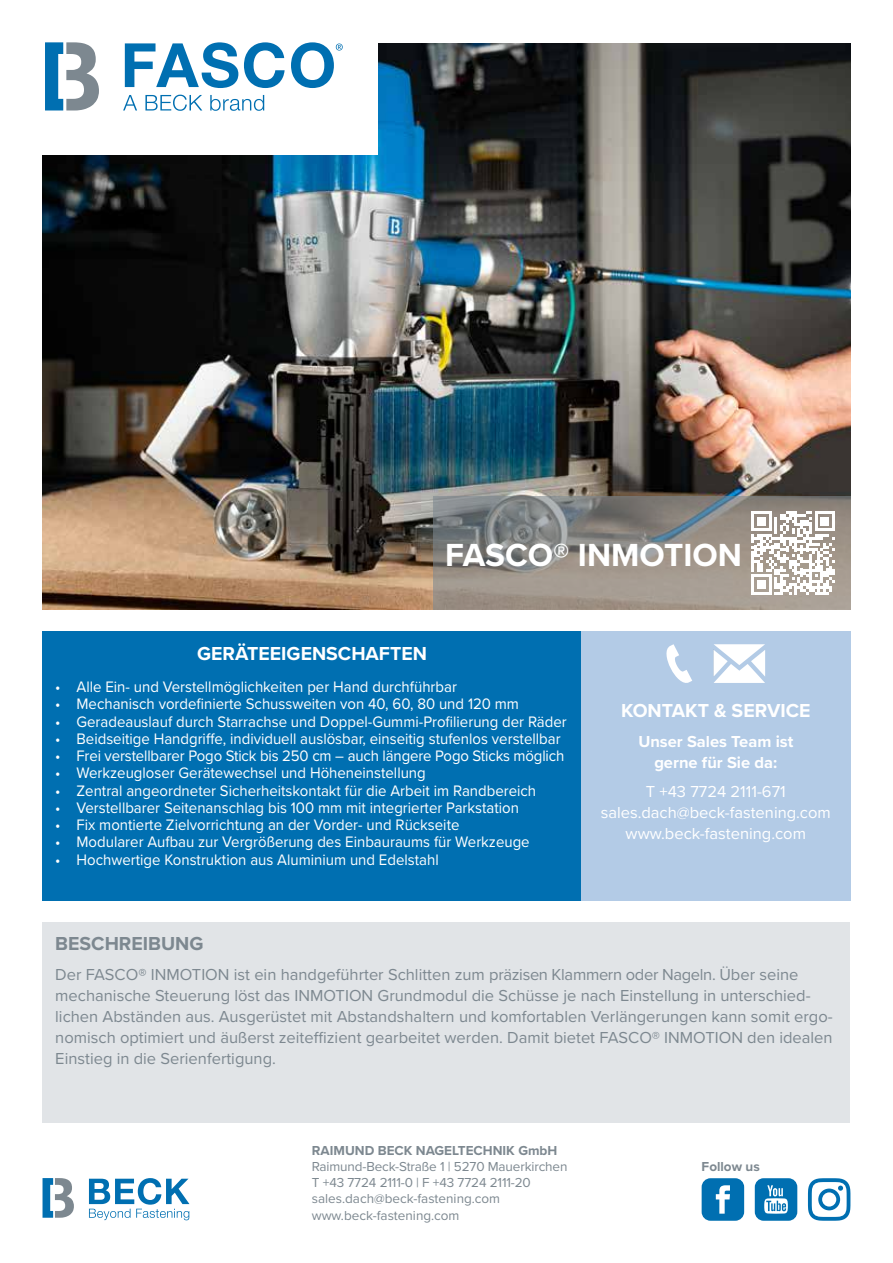
<style>
.page{position:relative;width:893px;height:1263px;background:#fff}
.page>*{position:absolute;margin:0;border:0;box-sizing:border-box;transform-origin:0 0}
.t1{font:700 33.15px "Proxima Nova";color:#fff}
.t2{font:700 19.5px "Proxima Nova";color:#fff}
.t3{font:700 19.5px "Proxima Nova";color:#7d8890}
.t4{font:16.5px/21px "Proxima Nova";color:#7d8890}
.t5{font:16.5px/21px "Proxima Nova";color:#fff;text-align:center}
.t6{font:700 16.5px/21px "Proxima Nova";color:#fff;text-align:center}
.t7{font:15.75px "Proxima Nova";color:#fff;scale:.95 1}
.t8{font:13.5px/16.2px "Proxima Nova";letter-spacing:-.01em;color:#7d8890}
.t9{font:700 13.5px "Proxima Nova";color:#7d8890}
.s1{font-family:"Proxima Nova Extrabld";font-weight:400}
.s2{font-family:"Proxima Nova Extrabld"}
</style>
<div class="page">
<img style="left:43px;top:43px;width:807px;height:567px">
<svg style="left:89px;top:1178px;width:100px;height:42px"></svg>
<svg style="left:43px;top:1178px;width:31px;height:40px"></svg>
<svg style="left:432px;top:496px;width:418px;height:114px"></svg>
<svg style="left:751px;top:511px;width:84px;height:83px"></svg>
<div style="left:0;top:0;width:378px;height:154px;background:#fff"></div>
<svg style="left:123px;top:95px;width:14px;height:15px"></svg>
<svg style="left:145px;top:95px;width:57px;height:16px"></svg>
<svg style="left:210px;top:95px;width:54px;height:16px"></svg>
<svg style="left:125px;top:42px;width:113px;height:46px"></svg>
<svg style="left:244px;top:42px;width:41px;height:46px"></svg>
<svg style="left:291px;top:42px;width:52px;height:46px"></svg>
<svg style="left:45px;top:42px;width:54px;height:68px"></svg>
<svg style="left:702px;top:1178px;width:42px;height:43px"></svg>
<svg style="left:755px;top:1178px;width:42px;height:43px"></svg>
<svg style="left:808px;top:1178px;width:42px;height:43px"></svg>
<div style="left:43px;top:631px;width:538px;height:270px;background:#006fb1"></div>
<div style="left:43px;top:922px;width:807px;height:201px;background:#e1e4e7"></div>
<div style="left:581px;top:631px;width:269px;height:270px;background:#b3cbe6"></div>
<svg style="left:666px;top:644px;width:26px;height:39px"></svg>
<svg style="left:713px;top:644px;width:52px;height:39px"></svg>
<h1 class="t1" style="left:445px;top:531px;width:298px">FASCO<span class="s1">®</span> INMOTION</h1>
<p class="t2" style="left:197px;top:639px;width:231px">GERÄTEEIGENSCHAFTEN</p>
<p class="t7" style="left:55px;top:675px;width:424px">• Alle Ein- und Verstellmöglichkeiten per Hand durchführbar</p>
<p class="t7" style="left:55px;top:692px;width:490px">• Mechanisch vordefinierte Schussweiten von 40, 60, 80 und 120 mm</p>
<p class="t7" style="left:55px;top:710px;width:540px">• Geradeauslauf durch Starrachse und Doppel-Gummi-Profilierung der Räder</p>
<p class="t7" style="left:55px;top:727px;width:533px">• Beidseitige Handgriffe, individuell auslösbar, einseitig stufenlos verstellbar</p>
<p class="t7" style="left:55px;top:744px;width:537px">• Frei verstellbarer Pogo Stick bis 250 cm – auch längere Pogo Sticks möglich</p>
<p class="t7" style="left:55px;top:761px;width:391px">• Werkzeugloser Gerätewechsel und Höheneinstellung</p>
<p class="t7" style="left:55px;top:779px;width:508px">• Zentral angeordneter Sicherheitskontakt für die Arbeit im Randbereich</p>
<p class="t7" style="left:55px;top:796px;width:490px">• Verstellbarer Seitenanschlag bis 100 mm mit integrierter Parkstation</p>
<p class="t7" style="left:55px;top:813px;width:427px">• Fix montierte Zielvorrichtung an der Vorder- und Rückseite</p>
<p class="t7" style="left:55px;top:830px;width:501px">• Modularer Aufbau zur Vergrößerung des Einbauraums für Werkzeuge</p>
<p class="t7" style="left:55px;top:848px;width:405px">• Hochwertige Konstruktion aus Aluminium und Edelstahl</p>
<p class="t2" style="left:621px;top:696px;width:191px">KONTAKT &amp; SERVICE</p>
<p class="t6" style="left:638px;top:730px;width:156px">Unser Sales Team ist gerne für Sie da:</p>
<p class="t5" style="left:601px;top:780px;width:232px">T +43 7724 2111-671 sales.dach@beck-fastening.com www.beck-fastening.com</p>
<p class="t3" style="left:55px;top:929px;width:150px">BESCHREIBUNG</p>
<p class="t4" style="left:55px;top:963px;width:779px">Der FASCO<span class="s2">®</span> INMOTION ist ein handgeführter Schlitten zum präzisen Klammern oder Nageln. Über seine mechanische Steuerung löst das INMOTION Grundmodul die Schüsse je nach Einstellung in unterschied&shy;lichen Abständen aus. Ausgerüstet mit Abstandshaltern und komfortablen Verlängerungen kann somit ergo&shy;nomisch optimiert und äußerst zeiteffizient gearbeitet werden. Damit bietet FASCO® INMOTION den idealen Einstieg in die Serienfertigung.</p>
<p class="t9" style="left:312px;top:1140px;width:247px">RAIMUND BECK NAGELTECHNIK GmbH</p>
<p class="t8" style="left:312px;top:1158px;width:257px">Raimund-Beck-Straße 1 | 5270 Mauerkirchen T +43 7724 2111-0 | F +43 7724 2111-20 sales.dach@beck-fastening.com www.beck-fastening.com</p>
<p class="t9" style="left:702px;top:1157px;width:60px">Follow us</p>
</div>
